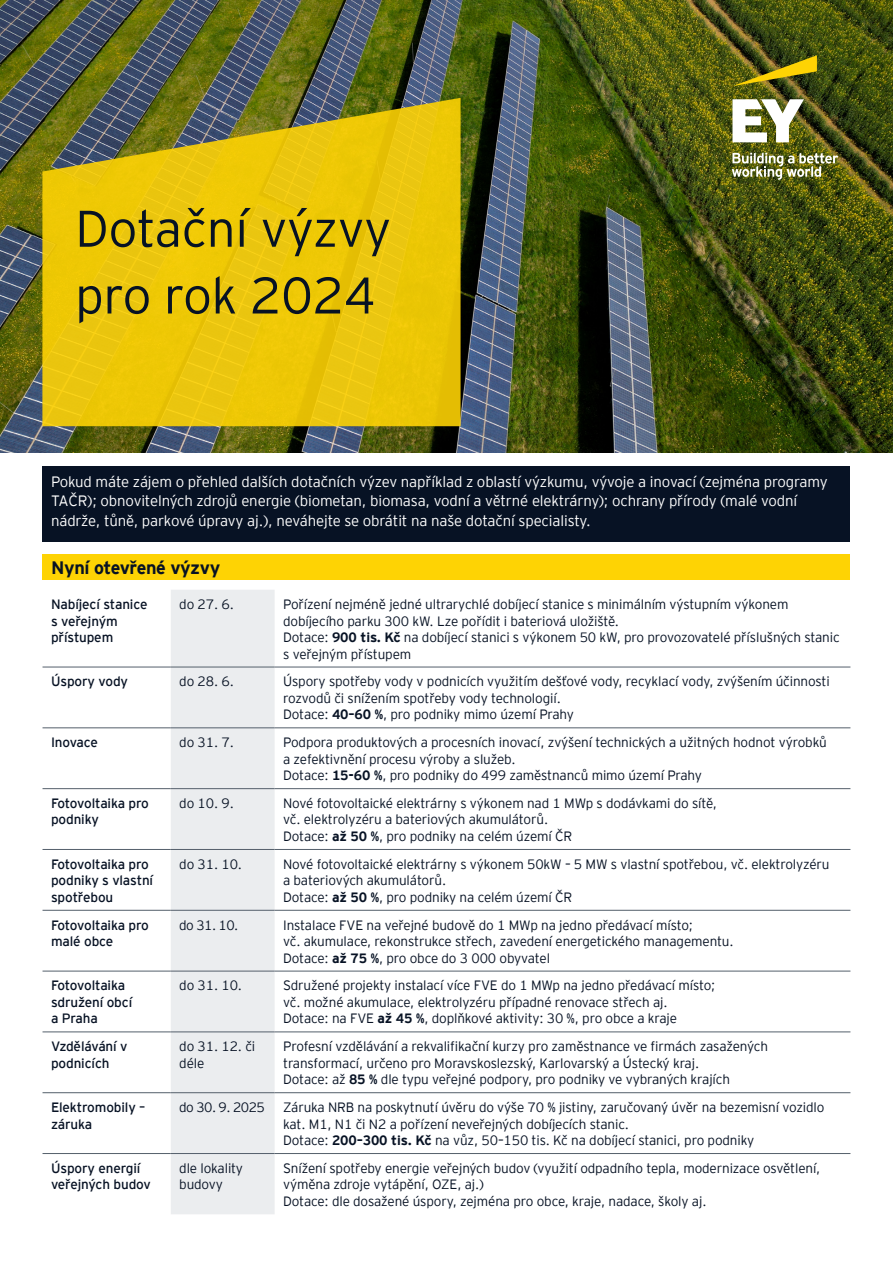
<style>
.page{position:relative;width:893px;height:1263px;background:#fff}
.page>*{position:absolute;margin:0;border:0;box-sizing:border-box;transform-origin:0 0}
.Headline{font:300 51.3px/66.8px "EY Interstate";letter-spacing:-.01em;color:#071224}
.Body_copy_headline{font:700 18px "EY Interstate";letter-spacing:-.02em;color:#071224}
.Body_copy{font:300 15px/19.5px "EY Interstate";letter-spacing:-.01em;color:#fff}
.Body_copy-2{font:300 13.5px/16.5px "EY Interstate";letter-spacing:-.01em;color:#071224}
.Body_copy-3{font:13.5px/16.5px "EY Interstate";letter-spacing:-.01em;color:#071224}
.s1{font-weight:700}
</style>
<div class="page">
<div style="left:171px;top:590px;width:104px;height:624px;background:#ebedef"></div>
<hr style="left:43px;top:667px;width:128px;height:1px;background:#545f6b">
<hr style="left:171px;top:667px;width:104px;height:1px;background:#545f6b">
<hr style="left:275px;top:667px;width:575px;height:1px;background:#545f6b">
<hr style="left:43px;top:727px;width:128px;height:1px;background:#545f6b">
<hr style="left:171px;top:727px;width:104px;height:1px;background:#545f6b">
<hr style="left:275px;top:727px;width:575px;height:1px;background:#545f6b">
<hr style="left:43px;top:788px;width:128px;height:1px;background:#545f6b">
<hr style="left:171px;top:788px;width:104px;height:1px;background:#545f6b">
<hr style="left:275px;top:788px;width:575px;height:1px;background:#545f6b">
<hr style="left:43px;top:849px;width:128px;height:1px;background:#545f6b">
<hr style="left:171px;top:849px;width:104px;height:1px;background:#545f6b">
<hr style="left:275px;top:849px;width:575px;height:1px;background:#545f6b">
<hr style="left:43px;top:910px;width:128px;height:1px;background:#545f6b">
<hr style="left:171px;top:910px;width:104px;height:1px;background:#545f6b">
<hr style="left:275px;top:910px;width:575px;height:1px;background:#545f6b">
<hr style="left:43px;top:971px;width:128px;height:1px;background:#545f6b">
<hr style="left:43px;top:1032px;width:128px;height:1px;background:#545f6b">
<hr style="left:43px;top:1092px;width:128px;height:1px;background:#545f6b">
<hr style="left:171px;top:971px;width:104px;height:1px;background:#545f6b">
<hr style="left:171px;top:1032px;width:104px;height:1px;background:#545f6b">
<hr style="left:171px;top:1092px;width:104px;height:1px;background:#545f6b">
<hr style="left:275px;top:971px;width:575px;height:1px;background:#545f6b">
<hr style="left:275px;top:1032px;width:575px;height:1px;background:#545f6b">
<hr style="left:275px;top:1092px;width:575px;height:1px;background:#545f6b">
<hr style="left:43px;top:1153px;width:128px;height:1px;background:#545f6b">
<hr style="left:171px;top:1153px;width:104px;height:1px;background:#545f6b">
<hr style="left:275px;top:1153px;width:575px;height:1px;background:#545f6b">
<img style="left:0;top:0;width:893px;height:453px">
<svg style="left:42px;top:98px;width:419px;height:328px;background:#dbbb0f"></svg>
<div style="left:43px;top:466px;width:807px;height:75px;background:#071224"></div>
<div style="left:43px;top:554px;width:807px;height:26px;background:#fed304"></div>
<img style="left:732px;top:55px;width:85px;height:31px">
<img style="left:732px;top:99px;width:106px;height:81px">
<p class="Headline" style="left:75px;top:192px;width:318px">Dotační výzvy pro rok 2024</p>
<p class="Body_copy" style="left:51px;top:471px;width:778px">Pokud máte zájem o přehled dalších dotačních výzev například z oblastí výzkumu, vývoje a inovací (zejména programy<br>TAČR); obnovitelných zdrojů energie (biometan, biomasa, vodní a větrné elektrárny); ochrany přírody (malé vodní nádrže, tůně, parkové úpravy aj.), neváhejte se obrátit na naše dotační specialisty.</p>
<p class="Body_copy_headline" style="left:51px;top:555px;width:171px">Nyní otevřené výzvy</p>
<p class="Body_copy-3" style="left:51px;top:595px;width:98px">Nabíjecí stanice s veřejným přístupem</p>
<p class="Body_copy-2" style="left:179px;top:595px;width:56px">do 27. 6.</p>
<p class="Body_copy-2" style="left:283px;top:595px;width:507px">Pořízení nejméně jedné ultrarychlé dobíjecí stanice s minimálním výstupním výkonem dobíjecího parku 300 kW. Lze pořídit i bateriová uložiště.</p>
<p class="Body_copy-2" style="left:283px;top:628px;width:558px">Dotace: <span class="s1">900 tis. Kč</span> na dobíjecí stanici s výkonem 50 kW, pro provozovatelé příslušných stanic s veřejným přístupem</p>
<p class="Body_copy-3" style="left:51px;top:672px;width:79px">Úspory vody</p>
<p class="Body_copy-2" style="left:179px;top:672px;width:56px">do 28. 6.</p>
<p class="Body_copy-2" style="left:283px;top:672px;width:548px">Úspory spotřeby vody v podnicích využitím dešťové vody, recyklací vody, zvýšením účinnosti rozvodů či snížením spotřeby vody technologií.</p>
<p class="Body_copy-2" style="left:283px;top:705px;width:292px">Dotace: <span class="s1">40–60 %</span>, pro podniky mimo území Prahy</p>
<p class="Body_copy-3" style="left:51px;top:733px;width:49px">Inovace</p>
<p class="Body_copy-2" style="left:179px;top:733px;width:56px">do 31. 7.</p>
<p class="Body_copy-2" style="left:283px;top:733px;width:545px">Podpora produktových a procesních inovací, zvýšení technických a užitných hodnot výrobků a zefektivnění procesu výroby a služeb.</p>
<p class="Body_copy-2" style="left:283px;top:766px;width:420px">Dotace: <span class="s1">15-60 %</span>, pro podniky do 499 zaměstnanců mimo území Prahy</p>
<p class="Body_copy-3" style="left:51px;top:794px;width:99px">Fotovoltaika pro podniky</p>
<p class="Body_copy-2" style="left:179px;top:794px;width:56px">do 10. 9.</p>
<p class="Body_copy-2" style="left:283px;top:794px;width:435px">Nové fotovoltaické elektrárny s výkonem nad 1 MWp s dodávkami do sítě,</p>
<p class="Body_copy-2" style="left:283px;top:811px;width:267px">vč. elektrolyzéru a bateriových akumulátorů.</p>
<p class="Body_copy-2" style="left:283px;top:827px;width:291px">Dotace: <span class="s1">až 50 %</span>, pro podniky na celém území ČR</p>
<p class="Body_copy-3" style="left:51px;top:855px;width:104px">Fotovoltaika pro podniky s vlastní spotřebou</p>
<p class="Body_copy-2" style="left:179px;top:855px;width:64px">do 31. 10.</p>
<p class="Body_copy-2" style="left:283px;top:855px;width:548px">Nové fotovoltaické elektrárny s výkonem 50kW – 5 MW s vlastní spotřebou, vč. elektrolyzéru a bateriových akumulátorů.</p>
<p class="Body_copy-2" style="left:283px;top:888px;width:291px">Dotace: <span class="s1">až 50 %</span>, pro podniky na celém území ČR</p>
<p class="Body_copy-3" style="left:51px;top:916px;width:99px">Fotovoltaika pro malé obce</p>
<p class="Body_copy-2" style="left:179px;top:916px;width:61px">do 31. 10.</p>
<p class="Body_copy-2" style="left:283px;top:916px;width:411px">Instalace FVE na veřejné budově do 1 MWp na jedno předávací místo;</p>
<p class="Body_copy-2" style="left:283px;top:932px;width:452px">vč. akumulace, rekonstrukce střech, zavedení energetického managementu.</p>
<p class="Body_copy-2" style="left:283px;top:949px;width:268px">Dotace: <span class="s1">až 75 %</span>, pro obce do 3 000 obyvatel</p>
<p class="Body_copy-3" style="left:51px;top:976px;width:83px">Fotovoltaika sdružení obcí</p>
<p class="Body_copy-3" style="left:51px;top:1009px;width:48px">a Praha</p>
<p class="Body_copy-2" style="left:179px;top:976px;width:64px">do 31. 10.</p>
<p class="Body_copy-2" style="left:283px;top:976px;width:434px">Sdružené projekty instalací více FVE do 1 MWp na jedno předávací místo;</p>
<p class="Body_copy-2" style="left:283px;top:993px;width:386px">vč. možné akumulace, elektrolyzéru případné renovace střech aj.</p>
<p class="Body_copy-2" style="left:283px;top:1009px;width:396px">Dotace: na FVE <span class="s1">až 45 %</span>, doplňkové aktivity: 30 %, pro obce a kraje</p>
<p class="Body_copy-3" style="left:51px;top:1037px;width:78px">Vzdělávání v podnicích</p>
<p class="Body_copy-2" style="left:179px;top:1037px;width:78px">do 31. 12. či déle</p>
<p class="Body_copy-2" style="left:283px;top:1037px;width:486px">Profesní vzdělávání a rekvalifikační kurzy pro zaměstnance ve firmách zasažených transformací, určeno pro Moravskoslezský, Karlovarský a Ústecký kraj.</p>
<p class="Body_copy-2" style="left:283px;top:1070px;width:448px">Dotace: až <span class="s1">85 %</span> dle typu veřejné podpory, pro podniky ve vybraných krajích</p>
<p class="Body_copy-3" style="left:51px;top:1098px;width:96px">Elektromobily – záruka</p>
<p class="Body_copy-2" style="left:179px;top:1098px;width:87px">do 30. 9. 2025</p>
<p class="Body_copy-2" style="left:283px;top:1098px;width:543px">Záruka NRB na poskytnutí úvěru do výše 70 % jistiny, zaručovaný úvěr na bezemisní vozidlo kat. M1, N1 či N2 a pořízení neveřejných dobíjecích stanic.</p>
<p class="Body_copy-2" style="left:283px;top:1131px;width:473px">Dotace: <span class="s1">200–300 tis. Kč</span> na vůz, 50–150 tis. Kč na dobíjecí stanici, pro podniky</p>
<p class="Body_copy-3" style="left:51px;top:1159px;width:101px">Úspory energií veřejných budov</p>
<p class="Body_copy-2" style="left:179px;top:1159px;width:65px">dle lokality budovy</p>
<p class="Body_copy-2" style="left:283px;top:1159px;width:539px">Snížení spotřeby energie veřejných budov (využití odpadního tepla, modernizace osvětlení, výměna zdroje vytápění, OZE, aj.)</p>
<p class="Body_copy-2" style="left:283px;top:1192px;width:425px">Dotace: dle dosažené úspory, zejména pro obce, kraje, nadace, školy aj.</p>
</div>
